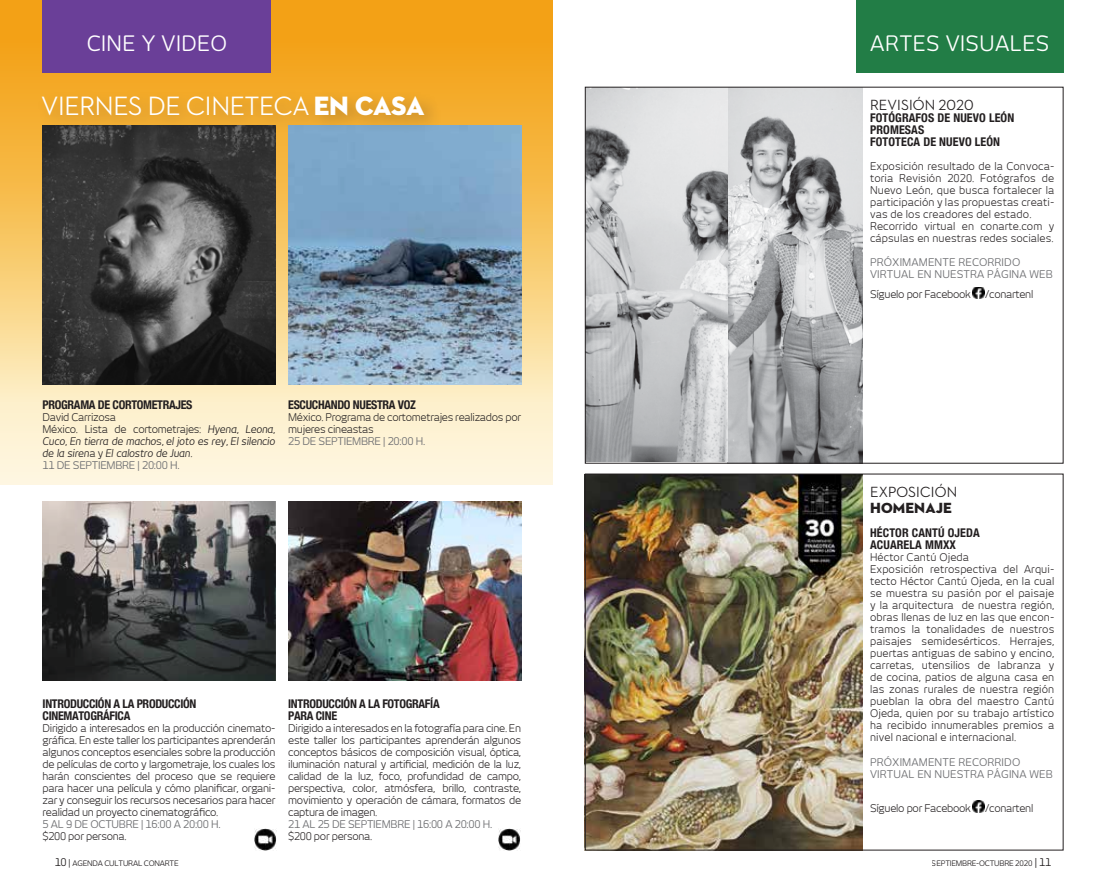
<style>
.page{position:relative;width:1106px;height:893px;background:#fff}
.page>*{position:absolute;margin:0;border:0;box-sizing:border-box;transform-origin:0 0}
.t1{font:500 27px "Neutraface 2 Display";letter-spacing:-.01em;color:#fff}
.t2{font:21px "New June";letter-spacing:.02em;color:#fff}
.t3{font:500 15px "Neutraface 2 Display";letter-spacing:.01em;color:#231f20}
.t4{font:15px "Neutraface 2 Display Titling";letter-spacing:.01em;color:#231f20}
.t5{font:700 condensed 12px/12px "Helvetica Neue";letter-spacing:-.025em;color:#231f20}
.t6{font:700 condensed 12px/12px "Helvetica Neue";letter-spacing:.01em;color:#231f20}
.t7{font:10.5px/12px "New June";letter-spacing:.01em;color:#231f20;text-align:justify}
.t8{font:italic 10.5px/12px "New June";letter-spacing:-.025em;color:#231f20}
.t9{font:10.5px/12px "New June";letter-spacing:-.025em;color:#231f20}
.t10{font:10.5px/12px "New June";letter-spacing:.01em;color:#6d6e71}
.t11{font:10.5px "New June";letter-spacing:-.025em;color:#6d6e71}
.t12{font:7.5px "New June";letter-spacing:-.025em;color:#231f20}
.s1{font-family:"Neutraface 2 Display Titling";font-weight:400}
.s2{font-style:normal}
.s3{font-style:normal;color:#6d6e71}
.s4{font-size:10.5px}
.s5{font-size:9px}
</style>
<div class="page">
<div style="left:0;top:0;width:553px;height:485px;background:#fef4da"></div>
<svg style="left:0;top:0;width:553px;height:421px;background:#f5c160"></svg>
<img style="left:43px;top:135px;width:232px;height:250px">
<img style="left:43px;top:501px;width:232px;height:179px">
<img style="left:288px;top:125px;width:233px;height:260px">
<img style="left:288px;top:501px;width:233px;height:179px">
<div style="left:35px;top:88px;width:408px;height:47px;background:#231f20;opacity:.28"></div>
<div style="left:43px;top:0;width:228px;height:73px;background:#6a3f98"></div>
<img style="left:498px;top:828px;width:22px;height:22px">
<img style="left:254px;top:828px;width:22px;height:22px">
<img style="left:587px;top:89px;width:275px;height:373px">
<img style="left:587px;top:476px;width:275px;height:372px">
<div style="left:856px;top:0;width:207px;height:73px;background:#227d46"></div>
<svg style="left:972px;top:287px;width:12px;height:11px"></svg>
<svg style="left:972px;top:801px;width:12px;height:11px"></svg>
<h2 class="t2" style="left:87px;top:31px;width:142px">CINE Y VIDEO</h2>
<h1 class="t1" style="left:41px;top:91px;width:385px">VIERNES DE CINETECA <span class="s1">EN CASA</span></h1>
<p class="t5" style="left:43px;top:397px;width:151px">PROGRAMA DE CORTOMETRAJES</p>
<p class="t8" style="left:43px;top:411px;width:234px"><span class="s2">David Carrizosa<br>México. Lista de cortometrajes:</span> Hyena<span class="s2">,</span> Leona<span class="s2">, </span>Cuco<span class="s2">,</span> En tierra de macho<span class="s2">s,</span> el joto es rey<span class="s2">,</span> El silencio de la siren<span class="s2">a y</span> El calostro de Juan<span class="s2">.<br></span><span class="s3">11 DE SEPTIEMBRE | 20:00 H.</span></p>
<p class="t5" style="left:288px;top:397px;width:129px">ESCUCHANDO NUESTRA VOZ</p>
<p class="t9" style="left:288px;top:411px;width:234px">México. Programa de cortometrajes realizados por mujeres cineastas</p>
<p class="t11" style="left:288px;top:435px;width:139px">25 DE SEPTIEMBRE | 20:00 H.</p>
<p class="t5" style="left:43px;top:697px;width:155px">INTRODUCCIÓN A LA PRODUCCIÓN<br>CINEMATOGRÁFICA</p>
<p class="t7" style="left:43px;top:722px;width:234px">Dirigido a interesados en la producción cinemato&shy;gráfica. En este taller los participantes aprenderán algunos conceptos esenciales sobre la producción de películas de corto y largometraje, los cuales los harán conscientes del proceso que se requiere para hacer una película y cómo planificar, organi&shy;zar y conseguir los recursos necesarios para hacer realidad un proyecto cinematográfico.</p>
<p class="t11" style="left:43px;top:818px;width:180px">5 AL 9 DE OCTUBRE | 16:00 A 20:00 H.</p>
<p class="t9" style="left:43px;top:830px;width:86px">$200 por persona.</p>
<p class="t5" style="left:288px;top:697px;width:153px">INTRODUCCIÓN A LA FOTOGRAFÍA<br>PARA CINE</p>
<p class="t7" style="left:288px;top:722px;width:234px">Dirigido a interesados en la fotografía para cine. En este taller los participantes aprenderán algunos conceptos básicos de composición visual, óptica, iluminación natural y artificial, medición de la luz, calidad de la luz, foco, profundidad de campo, perspectiva, color, atmósfera, brillo, contraste, movimiento y operación de cámara, formatos de captura de imagen.</p>
<p class="t11" style="left:288px;top:818px;width:206px">21 AL 25 DE SEPTIEMBRE | 16:00 A 20:00 H.</p>
<p class="t9" style="left:288px;top:830px;width:86px">$200 por persona.</p>
<h2 class="t2" style="left:870px;top:31px;width:180px">ARTES VISUALES</h2>
<h3 class="t3" style="left:870px;top:96px;width:105px">REVISIÓN 2020</h3>
<p class="t6" style="left:870px;top:110px;width:146px">FOTÓGRAFOS DE NUEVO LEÓN<br>PROMESAS<br>FOTOTECA DE NUEVO LEÓN</p>
<p class="t7" style="left:870px;top:160px;width:186px;text-align:left">Exposición resultado de la Convoca&shy;toria Revisión 2020. Fotógrafos de Nuevo León, que busca fortalecer la participación y las propuestas creati&shy;vas de los creadores del estado.<br>Recorrido virtual en conarte.com y cápsulas en nuestras redes sociales.</p>
<p class="t10" style="left:870px;top:256px;width:184px">PRÓXIMAMENTE RECORRIDO<br>VIRTUAL EN NUESTRA PÁGINA WEB</p>
<p class="t9" style="left:870px;top:288px;width:102px">Síguelo por Facebook</p>
<p class="t9" style="left:985px;top:288px;width:50px">/conartenl</p>
<h3 class="t3" style="left:870px;top:484px;width:89px">EXPOSICIÓN</h3>
<h3 class="t4" style="left:870px;top:498px;width:83px">HOMENAJE</h3>
<p class="t6" style="left:870px;top:526px;width:111px">HÉCTOR CANTÚ OJEDA<br>ACUARELA MMXX</p>
<p class="t7" style="left:870px;top:551px;width:186px;text-align:left">Héctor Cantú Ojeda<br>Exposición retrospectiva del Arqui&shy;tecto Héctor Cantú Ojeda, en la cual se muestra su pasión por el paisaje y la arquitectura de nuestra región, obras llenas de luz en las que encon&shy;tramos la tonalidades de nuestros paisajes semidesérticos. Herrajes, puertas antiguas de sabino y encino, carretas, utensilios de labranza y de cocina, patios de alguna casa en las zonas rurales de nuestra región pueblan la obra del maestro Cantú Ojeda, quien por su trabajo artístico ha recibido innumerables premios a nivel nacional e internacional.</p>
<p class="t10" style="left:870px;top:756px;width:184px">PRÓXIMAMENTE RECORRIDO<br>VIRTUAL EN NUESTRA PÁGINA WEB</p>
<p class="t9" style="left:870px;top:802px;width:102px">Síguelo por Facebook</p>
<p class="t9" style="left:985px;top:802px;width:50px">/conartenl</p>
<p class="t12" style="left:55px;top:858px;width:125px"><span class="s4">10</span> <span class="s5">|</span> AGENDA CULTURAL CONARTE</p>
<p class="t12" style="left:931px;top:858px;width:121px">SEPTIEMBRE-OCTUBRE 2020 <span class="s4">| 11</span></p>
</div>
